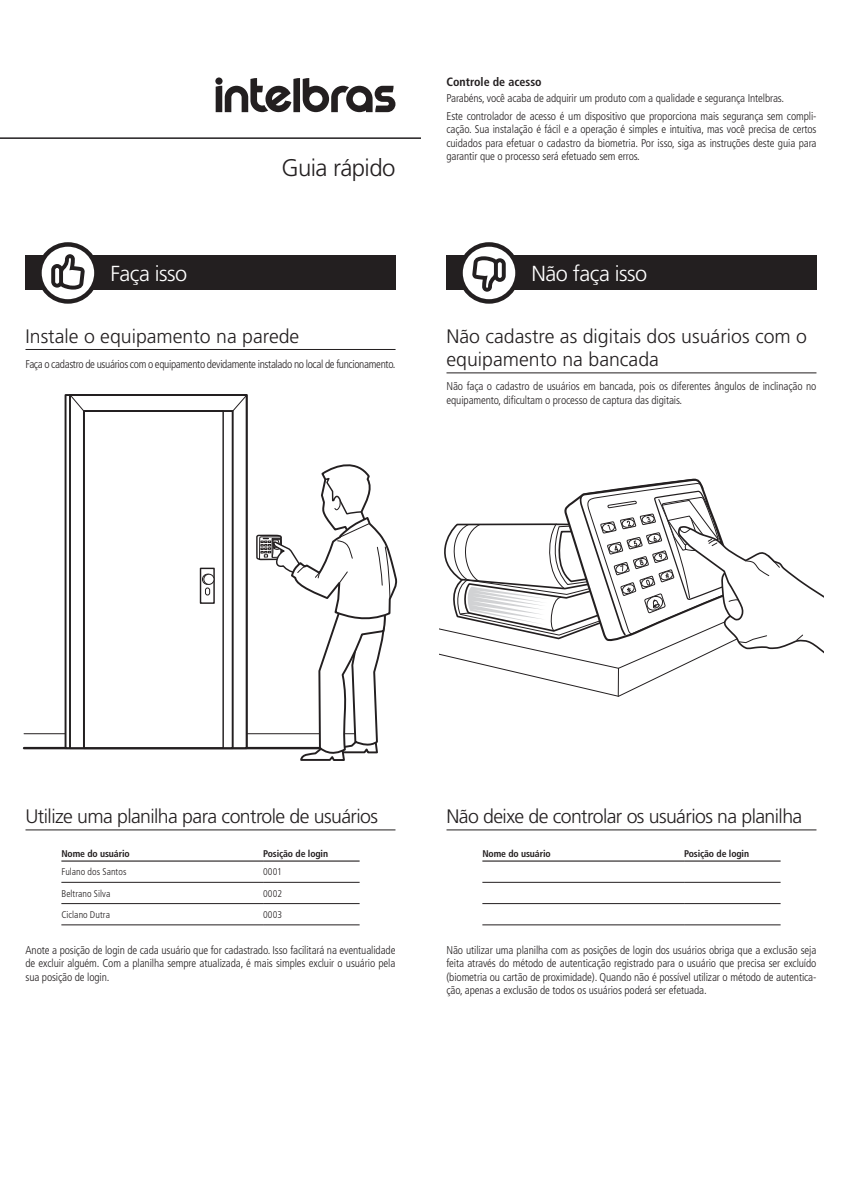
<style>
.page{position:relative;width:842px;height:1191px;background:#fff}
.page>*{position:absolute;margin:0;border:0;box-sizing:border-box;transform-origin:0 0}
.t1{font:300 24px "Frutiger LT Std";letter-spacing:-.025em;color:#231f20}
.t2{font:300 21.75px "Frutiger LT Std";letter-spacing:-.025em;color:#fff}
._1__Titulo_1{font:300 19.5px/23.4px "Frutiger LT Std";color:#231f20}
._1__Titulo_1-2{font:300 19.5px "Frutiger LT Std";letter-spacing:-.02em;color:#231f20}
._3__Titulo_3{font:700 condensed 12px "Frutiger LT Std";color:#231f20}
._0__Corpo_de_texto{font:300 condensed 11.25px/13.5px "Frutiger LT Std";letter-spacing:-.01em;color:#231f20;text-align:justify}
._0__Corpo_de_texto-2{font:300 condensed 11.25px "Frutiger LT Std";letter-spacing:-.03em;color:#231f20}
._9__Tabela_Título{font:700 condensed 9.75px "Frutiger LT Std";letter-spacing:-.01em;color:#231f20}
._8__Tabela_Texto{font:300 condensed 9.75px "Frutiger LT Std";letter-spacing:.005em;color:#231f20}
</style>
<div class="page">
<div style="left:25px;top:256px;width:370px;height:34px;background:#231f20"></div>
<div style="left:446px;top:256px;width:370px;height:34px;background:#231f20"></div>
<hr style="left:446px;top:372px;width:370px;height:1px;background:#231f20">
<hr style="left:26px;top:829px;width:369px;height:1px;background:#231f20">
<hr style="left:61px;top:882px;width:202px;height:1px;background:#231f20">
<hr style="left:263px;top:882px;width:97px;height:1px;background:#231f20">
<hr style="left:61px;top:903px;width:202px;height:1px;background:#231f20">
<hr style="left:263px;top:903px;width:97px;height:1px;background:#231f20">
<hr style="left:61px;top:924px;width:202px;height:1px;background:#231f20">
<hr style="left:263px;top:924px;width:97px;height:1px;background:#231f20">
<hr style="left:61px;top:860px;width:202px;height:1px;background:#231f20">
<hr style="left:263px;top:860px;width:97px;height:1px;background:#231f20">
<hr style="left:446px;top:829px;width:370px;height:1px;background:#231f20">
<hr style="left:482px;top:882px;width:202px;height:1px;background:#231f20">
<hr style="left:684px;top:882px;width:97px;height:1px;background:#231f20">
<hr style="left:482px;top:903px;width:202px;height:1px;background:#231f20">
<hr style="left:684px;top:903px;width:97px;height:1px;background:#231f20">
<hr style="left:482px;top:924px;width:202px;height:1px;background:#231f20">
<hr style="left:684px;top:924px;width:97px;height:1px;background:#231f20">
<hr style="left:482px;top:860px;width:202px;height:1px;background:#231f20">
<hr style="left:684px;top:860px;width:97px;height:1px;background:#231f20">
<svg style="left:39px;top:244px;width:57px;height:57px"></svg>
<div style="left:37px;top:242px;width:62px;height:62px;border:4px solid #231f20;border-radius:50%"></div>
<svg style="left:51px;top:254px;width:34px;height:35px"></svg>
<svg style="left:460px;top:244px;width:57px;height:57px"></svg>
<div style="left:458px;top:242px;width:62px;height:62px;border:4px solid #231f20;border-radius:50%"></div>
<svg style="left:472px;top:256px;width:34px;height:36px"></svg>
<hr style="left:26px;top:349px;width:370px;height:1px;background:#231f20">
<hr style="left:0;top:137px;width:421px;height:2px;background:#231f20">
<svg style="left:216px;top:78px;width:179px;height:35px"></svg>
<svg style="left:439px;top:478px;width:384px;height:219px"></svg>
<hr style="left:24px;top:733px;width:349px;height:1px;background:#231f20">
<hr style="left:24px;top:747px;width:349px;height:2px;background:#231f20">
<div style="left:70px;top:395px;width:177px;height:353px;background:#fff"></div>
<div style="left:69px;top:394px;width:179px;height:355px;border:2px solid #231f20"></div>
<svg style="left:240px;top:394px;width:8px;height:19px"></svg>
<svg style="left:69px;top:394px;width:5px;height:18px"></svg>
<svg style="left:255px;top:464px;width:143px;height:297px"></svg>
<svg style="left:74px;top:394px;width:166px;height:356px"></svg>
<p class="t1" style="left:281px;top:154px;width:116px">Guia rápido</p>
<p class="_3__Titulo_3" style="left:446px;top:75px;width:97px">Controle de acesso</p>
<p class="_0__Corpo_de_texto" style="left:446px;top:92px;width:339px">Parabéns, você acaba de adquirir um produto com a qualidade e segurança Intelbras.</p>
<p class="_0__Corpo_de_texto" style="left:446px;top:109px;width:372px">Este controlador de acesso é um dispositivo que proporciona mais segurança sem compli&shy;cação. Sua instalação é fácil e a operação é simples e intuitiva, mas você precisa de certos cuidados para efetuar o cadastro da biometria. Por isso, siga as instruções deste guia para garantir que o processo será efetuado sem erros.</p>
<p class="t2" style="left:110px;top:261px;width:78px">Faça isso</p>
<p class="t2" style="left:531px;top:261px;width:117px">Não faça isso</p>
<p class="_1__Titulo_1" style="left:26px;top:324px;width:275px">Instale o equipamento na parede</p>
<p class="_0__Corpo_de_texto-2" style="left:26px;top:357px;width:371px">Faça o cadastro de usuários com o equipamento devidamente instalado no local de funcionamento.</p>
<p class="_1__Titulo_1" style="left:446px;top:324px;width:362px">Não cadastre as digitais dos usuários com o equipamento na bancada</p>
<p class="_0__Corpo_de_texto" style="left:446px;top:380px;width:371px">Não faça o cadastro de usuários em bancada, pois os diferentes ângulos de inclinação no equipamento, dificultam o processo de captura das digitais.</p>
<p class="_1__Titulo_1-2" style="left:26px;top:805px;width:354px">Utilize uma planilha para controle de usuários</p>
<p class="_9__Tabela_Título" style="left:61px;top:847px;width:70px">Nome do usuário</p>
<p class="_9__Tabela_Título" style="left:263px;top:847px;width:67px">Posição de login</p>
<p class="_8__Tabela_Texto" style="left:61px;top:866px;width:67px">Fulano dos Santos</p>
<p class="_8__Tabela_Texto" style="left:263px;top:866px;width:20px">0001</p>
<p class="_8__Tabela_Texto" style="left:61px;top:887px;width:50px">Beltrano Silva</p>
<p class="_8__Tabela_Texto" style="left:263px;top:887px;width:21px">0002</p>
<p class="_8__Tabela_Texto" style="left:61px;top:909px;width:50px">Ciclano Dutra</p>
<p class="_8__Tabela_Texto" style="left:263px;top:909px;width:21px">0003</p>
<p class="_0__Corpo_de_texto" style="left:26px;top:943px;width:371px">Anote a posição de login de cada usuário que for cadastrado. Isso facilitará na eventualidade de excluir alguém. Com a planilha sempre atualizada, é mais simples excluir o usuário pela sua posição de login.</p>
<p class="_1__Titulo_1-2" style="left:446px;top:805px;width:357px">Não deixe de controlar os usuários na planilha</p>
<p class="_9__Tabela_Título" style="left:482px;top:847px;width:70px">Nome do usuário</p>
<p class="_9__Tabela_Título" style="left:684px;top:847px;width:67px">Posição de login</p>
<p class="_0__Corpo_de_texto" style="left:446px;top:943px;width:371px">Não utilizar uma planilha com as posições de login dos usuários obriga que a exclusão seja feita através do método de autenticação registrado para o usuário que precisa ser excluído (biometria ou cartão de proximidade). Quando não é possível utilizar o método de autentica&shy;ção, apenas a exclusão de todos os usuários poderá ser efetuada.</p>
</div>
